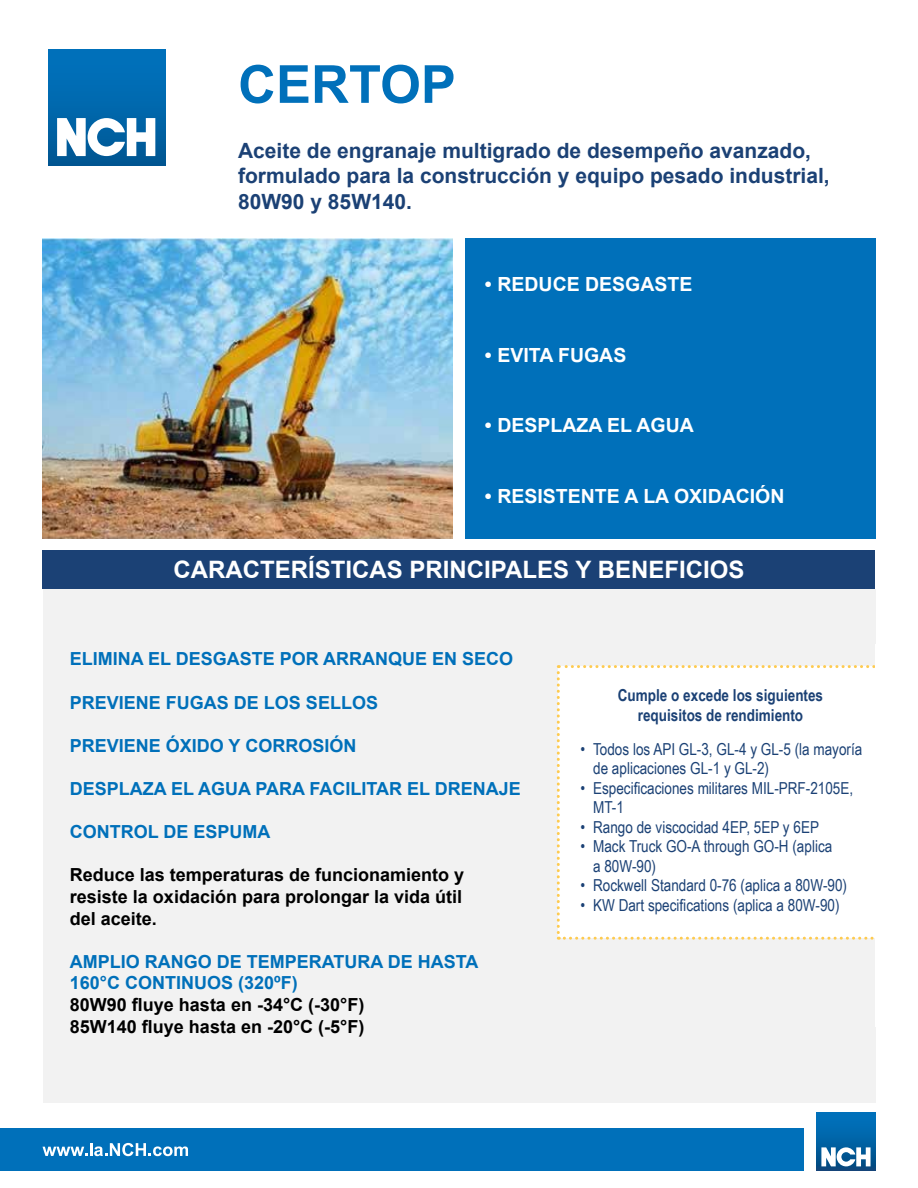
<style>
.page{position:relative;width:918px;height:1188px;background:#fff}
.page>*{position:absolute;margin:0;border:0;box-sizing:border-box;transform-origin:0 0}
.t1{font:700 52.5px "Arial";color:#0070ba}
.t2{font:700 24px "Arial";color:#fff}
.t3{font:700 21px/25.2px "Arial";color:#1b4175}
.t4{font:700 19.5px "Arial";color:#fff}
.t5{font:700 18px/21.6px "Arial";color:#0070ba}
.t6{font:700 18px/21.6px "Arial";color:#000;text-align:justify}
.t7{font:16.5px/19.5px "Arial Narrow";color:#1b4175}
.t8{font:700 16.5px/19.8px "Arial Narrow";color:#1b4175;text-align:center}
</style>
<div class="page">
<div style="left:43px;top:550px;width:832px;height:39px;background:#1b4175"></div>
<div style="left:0;top:1128px;width:803px;height:43px;background:#0070ba"></div>
<div style="left:43px;top:589px;width:832px;height:514px;background:#f2f2f2"></div>
<div style="left:465px;top:238px;width:410px;height:301px;background:#0070ba"></div>
<svg style="left:43px;top:1143px;width:145px;height:13px"></svg>
<svg style="left:816px;top:1112px;width:60px;height:59px"></svg>
<div style="left:817px;top:1112px;width:58px;height:59px;background:linear-gradient(to bottom,#0075c2,#084d82)"></div>
<svg style="left:821px;top:1147px;width:50px;height:19px"></svg>
<div style="left:48px;top:49px;width:117px;height:116px;background:linear-gradient(to bottom,#0074c0,#005895)"></div>
<svg style="left:57px;top:118px;width:98px;height:38px"></svg>
<div style="left:557px;top:665px;width:318px;height:275px;background:#fff"></div>
<img style="left:43px;top:238px;width:410px;height:301px">
<h1 class="t1" style="left:238px;top:49px;width:219px">CERTOP</h1>
<p class="t3" style="left:238px;top:139px;width:593px">Aceite de engranaje multigrado de desempeño avanzado, formulado para la construcción y equipo pesado industrial,<br>80W90 y 85W140.</p>
<p class="t4" style="left:485px;top:272px;width:209px">• REDUCE DESGASTE</p>
<p class="t4" style="left:485px;top:342px;width:143px">• EVITA FUGAS</p>
<p class="t4" style="left:485px;top:413px;width:211px">• DESPLAZA EL AGUA</p>
<p class="t4" style="left:485px;top:483px;width:301px">• RESISTENTE A LA OXIDACIÓN</p>
<h2 class="t2" style="left:174px;top:554px;width:572px">CARACTERÍSTICAS PRINCIPALES Y BENEFICIOS</h2>
<p class="t5" style="left:70px;top:649px;width:445px">ELIMINA EL DESGASTE POR ARRANQUE EN SECO</p>
<p class="t5" style="left:70px;top:692px;width:310px">PREVIENE FUGAS DE LOS SELLOS</p>
<p class="t5" style="left:70px;top:735px;width:288px">PREVIENE ÓXIDO Y CORROSIÓN</p>
<p class="t5" style="left:70px;top:778px;width:453px">DESPLAZA EL AGUA PARA FACILITAR EL DRENAJE</p>
<p class="t5" style="left:70px;top:822px;width:202px">CONTROL DE ESPUMA</p>
<p class="t6" style="left:70px;top:865px;width:396px">Reduce las temperaturas de funcionamiento y resiste la oxidación para prolongar la vida útil del aceite.</p>
<p class="t5" style="left:70px;top:951px;width:410px">AMPLIO RANGO DE TEMPERATURA DE HASTA<br>160°C CONTINUOS (320ºF)</p>
<p class="t6" style="left:70px;top:994px;width:296px">80W90 fluye hasta en -34°C (-30°F)<br>85W140 fluye hasta en -20°C (-5°F)</p>
<p class="t8" style="left:618px;top:685px;width:207px">Cumple o excede los siguientes requisitos de rendimiento</p>
<p class="t7" style="left:593px;top:738px;width:271px;text-indent:-13px">• Todos los API GL-3, GL-4 y GL-5 (la mayoría de aplicaciones GL-1 y GL-2)</p>
<p class="t7" style="left:593px;top:777px;width:262px;text-indent:-13px">• Especificaciones militares MIL-PRF-2105E,<br>MT-1</p>
<p class="t7" style="left:580px;top:816px;width:240px">• Rango de viscocidad 4EP, 5EP y 6EP</p>
<p class="t7" style="left:593px;top:836px;width:241px;text-indent:-13px">• Mack Truck GO-A through GO-H (aplica a 80W-90)</p>
<p class="t7" style="left:580px;top:875px;width:268px">• Rockwell Standard 0-76 (aplica a 80W-90)</p>
<p class="t7" style="left:580px;top:894px;width:261px">• KW Dart specifications (aplica a 80W-90)</p>
</div>
